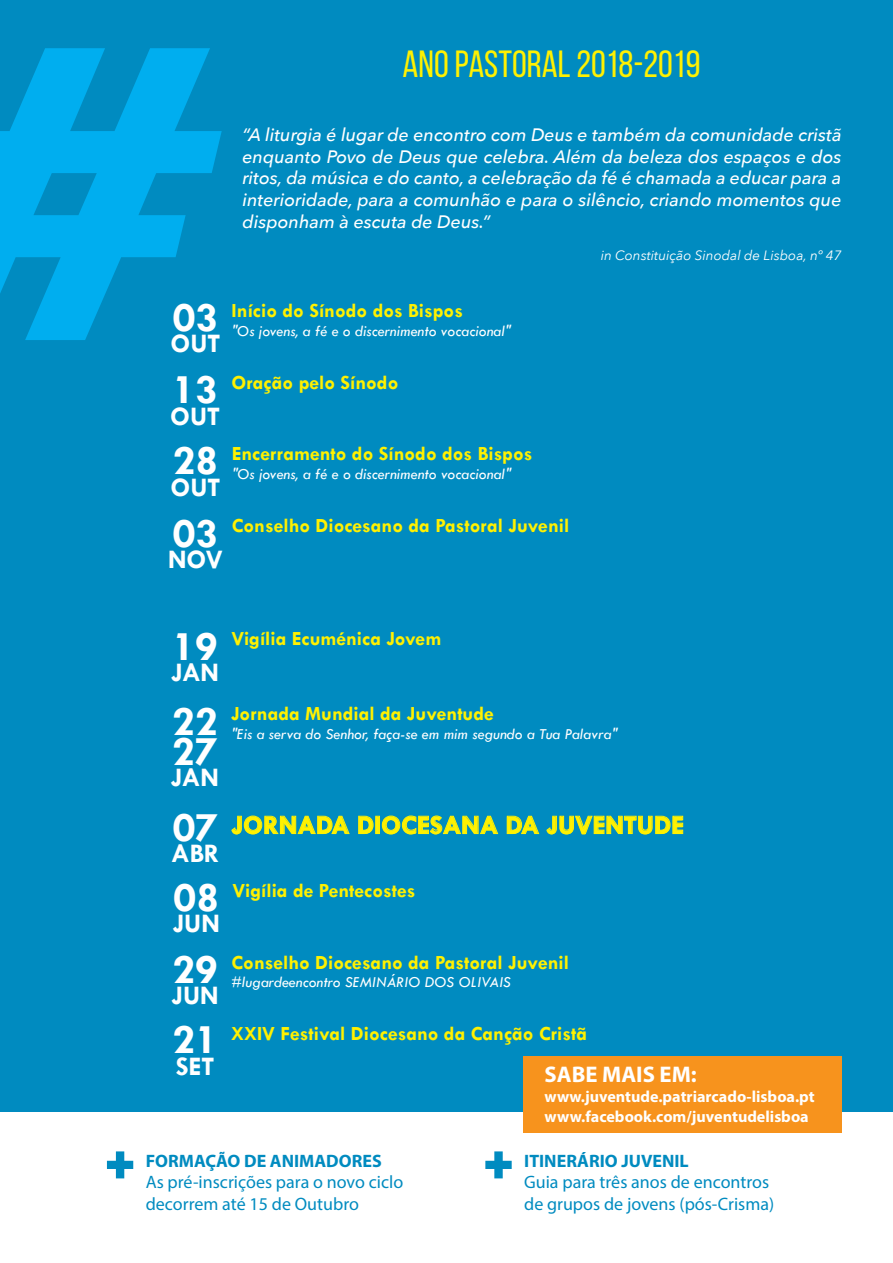
<style>
.page{position:relative;width:893px;height:1263px;background:#008bc0}
.page>*{position:absolute;margin:0;border:0;box-sizing:border-box;transform-origin:0 0}
.t1{font:700 42.75px/30.2px "Tw Cen";color:#fff}
.t2{font:37.8px "Bebas Neue";color:#fff101}
.t3{font:700 27px "Tw Cen";color:#fff}
.t4{font:700 27px "Tw Cen";color:#fff101}
.t5{font:700 22.65px "Myriad Pro";color:#fff}
.t6{font:700 20.25px "Tw Cen";color:#fff101}
.t7{font:italic 500 18px/21.6px "Avenir Next";color:#fff;text-align:justify}
.t8{font:18px/21.6px "Myriad Pro";color:#008bc0}
.t9{font:700 18px "Myriad Pro";color:#008bc0}
.t10{font:700 16.05px/19.4px "Myriad Pro";color:#fff}
.t11{font:italic 15.75px "Tw Cen";color:#fff}
.t12{font:italic 13.5px "Avenir Next";color:#fff}
</style>
<div class="page">
<svg style="left:0;top:48px;width:222px;height:292px;fill:#00aeef"></svg>
<div style="left:0;top:1112px;width:893px;height:151px;background:#fff"></div>
<svg style="left:107px;top:1151px;width:26px;height:27px"></svg>
<svg style="left:485px;top:1151px;width:27px;height:27px"></svg>
<div style="left:524px;top:1056px;width:318px;height:77px;background:#f7931d"></div>
<svg style="left:231px;top:815px;width:119px;height:19px"></svg>
<svg style="left:358px;top:815px;width:16px;height:19px"></svg>
<div style="left:375px;top:816px;width:5px;height:18px;border:1px solid #fff101"></div>
<svg style="left:382px;top:815px;width:117px;height:19px"></svg>
<svg style="left:507px;top:815px;width:33px;height:19px"></svg>
<svg style="left:546px;top:815px;width:137px;height:19px"></svg>
<h2 class="t2" style="left:403px;top:44px;width:299px">ANO PASTORAL 2018-2019</h2>
<p class="t7" style="left:242px;top:123px;width:601px">“A liturgia é lugar de encontro com Deus e também da comunidade cristã enquanto Povo de Deus que celebra. Além da beleza dos espaços e dos ritos, da música e do canto, a celebração da fé é chamada a educar para a interioridade, para a comunhão e para o silêncio, criando momentos que disponham à escuta de Deus.”</p>
<p class="t12" style="left:601px;top:244px;width:242px">in Constituição Sinodal de Lisboa, nº 47</p>
<h1 class="t1" style="left:173px;top:302px;width:47px">03</h1>
<h3 class="t3" style="left:170px;top:328px;width:52px">OUT</h3>
<h1 class="t1" style="left:173px;top:374px;width:47px">13</h1>
<h3 class="t3" style="left:170px;top:400px;width:52px">OUT</h3>
<h1 class="t1" style="left:173px;top:445px;width:47px">28</h1>
<h3 class="t3" style="left:170px;top:471px;width:52px">OUT</h3>
<h1 class="t1" style="left:173px;top:517px;width:47px">03</h1>
<h3 class="t3" style="left:168px;top:544px;width:56px">NOV</h3>
<p class="t6" style="left:232px;top:298px;width:233px">Início do Sínodo dos Bispos</p>
<p class="t11" style="left:232px;top:321px;width:280px">"Os jovens, a fé e o discernimento vocacional"</p>
<p class="t6" style="left:231px;top:370px;width:168px">Oração pelo Sínodo</p>
<p class="t6" style="left:232px;top:441px;width:302px">Encerramento do Sínodo dos Bispos</p>
<p class="t11" style="left:232px;top:464px;width:280px">"Os jovens, a fé e o discernimento vocacional"</p>
<p class="t6" style="left:232px;top:514px;width:339px">Conselho Diocesano da Pastoral Juvenil</p>
<h1 class="t1" style="left:172px;top:630px;width:47px">19</h1>
<h3 class="t3" style="left:171px;top:656px;width:50px">JAN</h3>
<h1 class="t1" style="left:172px;top:705px;width:47px">22<br>27</h1>
<h3 class="t3" style="left:171px;top:761px;width:50px">JAN</h3>
<h1 class="t1" style="left:173px;top:811px;width:47px">07</h1>
<h3 class="t3" style="left:171px;top:837px;width:50px">ABR</h3>
<h1 class="t1" style="left:174px;top:881px;width:47px">08</h1>
<h3 class="t3" style="left:173px;top:907px;width:49px">JUN</h3>
<h1 class="t1" style="left:173px;top:953px;width:47px">29</h1>
<h3 class="t3" style="left:172px;top:979px;width:49px">JUN</h3>
<h1 class="t1" style="left:172px;top:1024px;width:47px">21</h1>
<h3 class="t3" style="left:176px;top:1050px;width:40px">SET</h3>
<p class="t6" style="left:231px;top:627px;width:212px">Vigília Ecuménica Jovem</p>
<p class="t6" style="left:231px;top:701px;width:264px">Jornada Mundial da Juventude</p>
<p class="t11" style="left:231px;top:724px;width:387px">"Eis a serva do Senhor, faça-se em mim segundo a Tua Palavra"</p>
<h3 class="t4" style="left:232px;top:809px;width:454px">JORNADA DIOCESANA DA JUVENTUDE</h3>
<p class="t6" style="left:233px;top:878px;width:184px">Vigília de Pentecostes</p>
<p class="t6" style="left:231px;top:950px;width:339px">Conselho Diocesano da Pastoral Juvenil</p>
<p class="t11" style="left:231px;top:972px;width:281px">#lugardeencontro SEMINÁRIO DOS OLIVAIS</p>
<p class="t6" style="left:231px;top:1021px;width:357px">XXIV Festival Diocesano da Canção Cristã</p>
<p class="t5" style="left:545px;top:1060px;width:154px">SABE MAIS EM:</p>
<p class="t10" style="left:545px;top:1087px;width:272px">www.juventude.patriarcado-lisboa.pt www.facebook.com/juventudelisboa</p>
<p class="t9" style="left:146px;top:1149px;width:237px">FORMAÇÃO DE ANIMADORES</p>
<p class="t8" style="left:146px;top:1171px;width:259px">As pré-inscrições para o novo ciclo decorrem até 15 de Outubro</p>
<p class="t9" style="left:524px;top:1149px;width:166px">ITINERÁRIO JUVENIL</p>
<p class="t8" style="left:524px;top:1171px;width:251px">Guia para três anos de encontros de grupos de jovens (pós-Crisma)</p>
</div>
